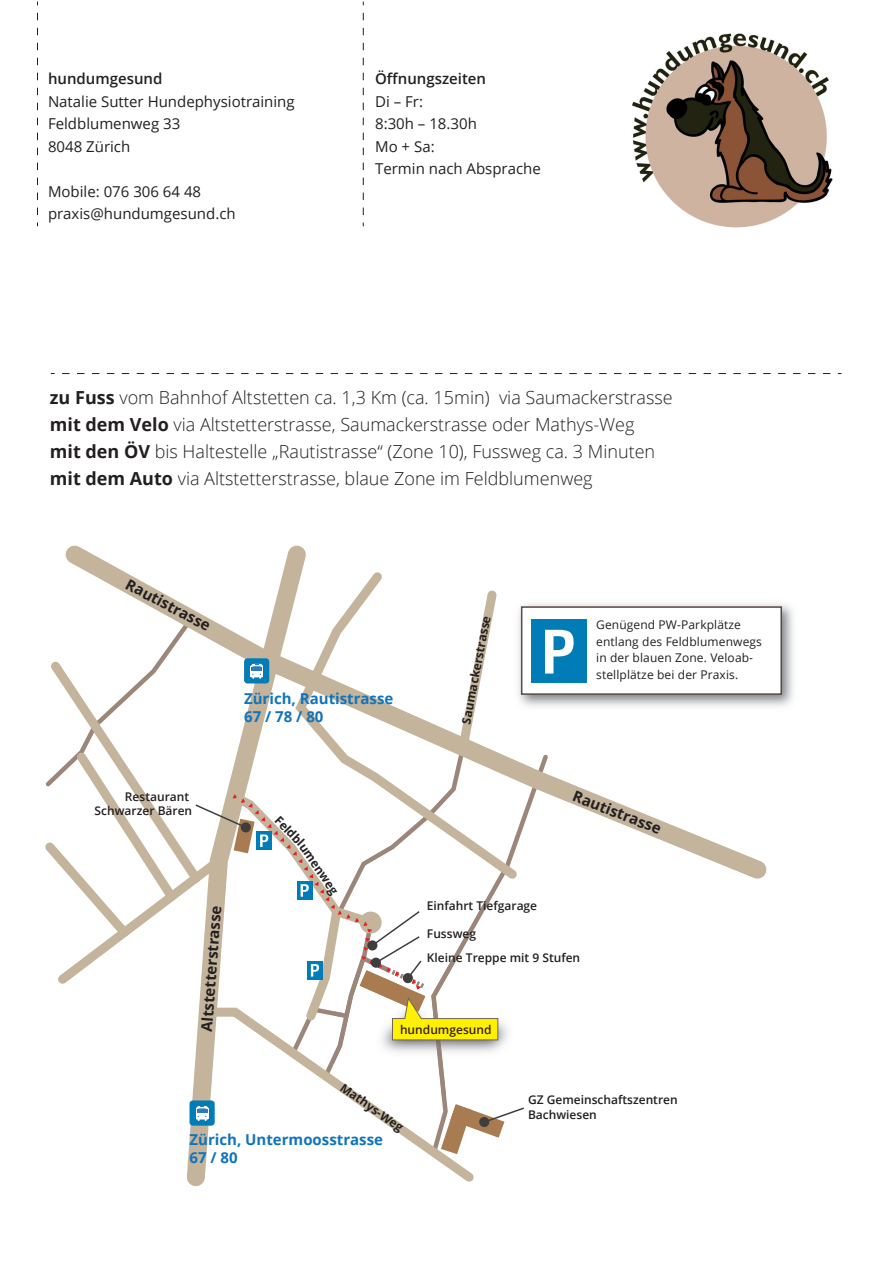
<style>
.page{position:relative;width:893px;height:1263px;background:#fff}
.page>*{position:absolute;margin:0;border:0;box-sizing:border-box;transform-origin:0 0}
.t1{font:300 18px/27px "Open Sans";color:#231f20}
.t2{font:15px/22.5px "Open Sans";color:#231f20}
.t3{font:700 15px/18px "Open Sans";color:#1074bc}
.t4{font:700 15px "Open Sans";color:#231f20}
.t5{font:600 15px "Open Sans";color:#231f20}
.t6{font:600 12px/14.4px "Open Sans";color:#231f20;text-align:right}
.t7{font:12px/16.5px "Open Sans";letter-spacing:.01em;color:#231f20}
.t8{font:700 12px "Open Sans";color:#231f20}
.t9{font:600 12px "Open Sans";color:#3a2111}
.s1{font-weight:700}
</style>
<div class="page">
<img style="left:781px;top:604px;width:13px;height:102px">
<img style="left:632px;top:33px;width:201px;height:195px">
<svg style="left:363px;top:13px;width:1px;height:213px"></svg>
<svg style="left:37px;top:13px;width:1px;height:213px"></svg>
<svg style="left:51px;top:373px;width:779px;height:1px"></svg>
<svg style="left:65px;top:545px;width:716px;height:334px"></svg>
<svg style="left:177px;top:545px;width:142px;height:642px"></svg>
<div style="left:189px;top:1100px;width:26px;height:26px;background:#007cb7;border-radius:3px"></div>
<svg style="left:196px;top:1106px;width:9px;height:15px"></svg>
<div style="left:531px;top:619px;width:55px;height:64px;background:#007cb7"></div>
<svg style="left:545px;top:630px;width:29px;height:43px"></svg>
<svg style="left:290px;top:564px;width:235px;height:315px"></svg>
<svg style="left:205px;top:1074px;width:269px;height:113px"></svg>
<svg style="left:45px;top:584px;width:458px;height:490px"></svg>
<div style="left:403px;top:973px;width:10px;height:10px;background:#3e3e3f;border-radius:50%"></div>
<svg style="left:441px;top:1104px;width:83px;height:50px"></svg>
<p class="t5" style="left:48px;top:69px;width:116px">hundumgesund</p>
<p class="t2" style="left:48px;top:90px;width:248px">Natalie Sutter Hundephysiotraining<br>Feldblumenweg 33<br>8048 Zürich</p>
<p class="t2" style="left:48px;top:180px;width:189px">Mobile: 076 306 64 48 praxis@hundumgesund.ch</p>
<p class="t5" style="left:375px;top:69px;width:112px">Öffnungszeiten</p>
<p class="t2" style="left:375px;top:90px;width:167px">Di – Fr:<br>8:30h – 18.30h<br>Mo + Sa:<br>Termin nach Absprache</p>
<p class="t1" style="left:50px;top:384px;width:624px"><span class="s1">zu Fuss</span> vom Bahnhof Altstetten ca. 1,3 Km (ca. 15min) via Saumackerstrasse <span class="s1">mit dem Velo</span> via Altstetterstrasse, Saumackerstrasse oder Mathys-Weg<br><span class="s1">mit den ÖV</span> bis Haltestelle „Rautistrasse“ (Zone 10), Fussweg ca. 3 Minuten <span class="s1">mit dem Auto</span> via Altstetterstrasse, blaue Zone im Feldblumenweg</p>
<p class="t4" style="left:132px;top:573px;width:95px;rotate:28deg">Rautistrasse</p>
<p class="t3" style="left:244px;top:689px;width:151px">Zürich, Rautistrasse<br>67 / 78 / 80</p>
<p class="t8" style="left:457px;top:722px;width:111px;rotate:-79deg">Saumackerstrasse</p>
<p class="t7" style="left:596px;top:616px;width:167px">Genügend PW-Parkplätze entlang des Feldblumenwegs in der blauen Zone. Veloab&shy;stellplätze bei der Praxis.</p>
<p class="t6" style="left:95px;top:789px;width:99px">Restaurant<br>Schwarzer Bären</p>
<p class="t4" style="left:196px;top:1031px;width:128px;rotate:-86deg">Altstetterstrasse</p>
<p class="t8" style="left:283px;top:812px;width:38px;rotate:46deg">Feldbl</p>
<p class="t8" style="left:310px;top:839px;width:60px;rotate:56deg">umenweg</p>
<p class="t6" style="left:427px;top:898px;width:112px">Einfahrt Tiefgarage</p>
<p class="t6" style="left:427px;top:926px;width:51px">Fussweg</p>
<p class="t4" style="left:578px;top:785px;width:95px;rotate:22deg">Rautistrasse</p>
<p class="t6" style="left:427px;top:950px;width:155px">Kleine Treppe mit 9 Stufen</p>
<p class="t9" style="left:400px;top:1021px;width:93px">hundumgesund</p>
<p class="t8" style="left:347px;top:1079px;width:75px;rotate:35deg">Mathys-Weg</p>
<p class="t3" style="left:189px;top:1130px;width:195px">Zürich, Untermoosstrasse<br>67 / 80</p>
<p class="t6" style="left:528px;top:1092px;width:151px;text-align:left">GZ Gemeinschaftszentren<br>Bachwiesen</p>
</div>
